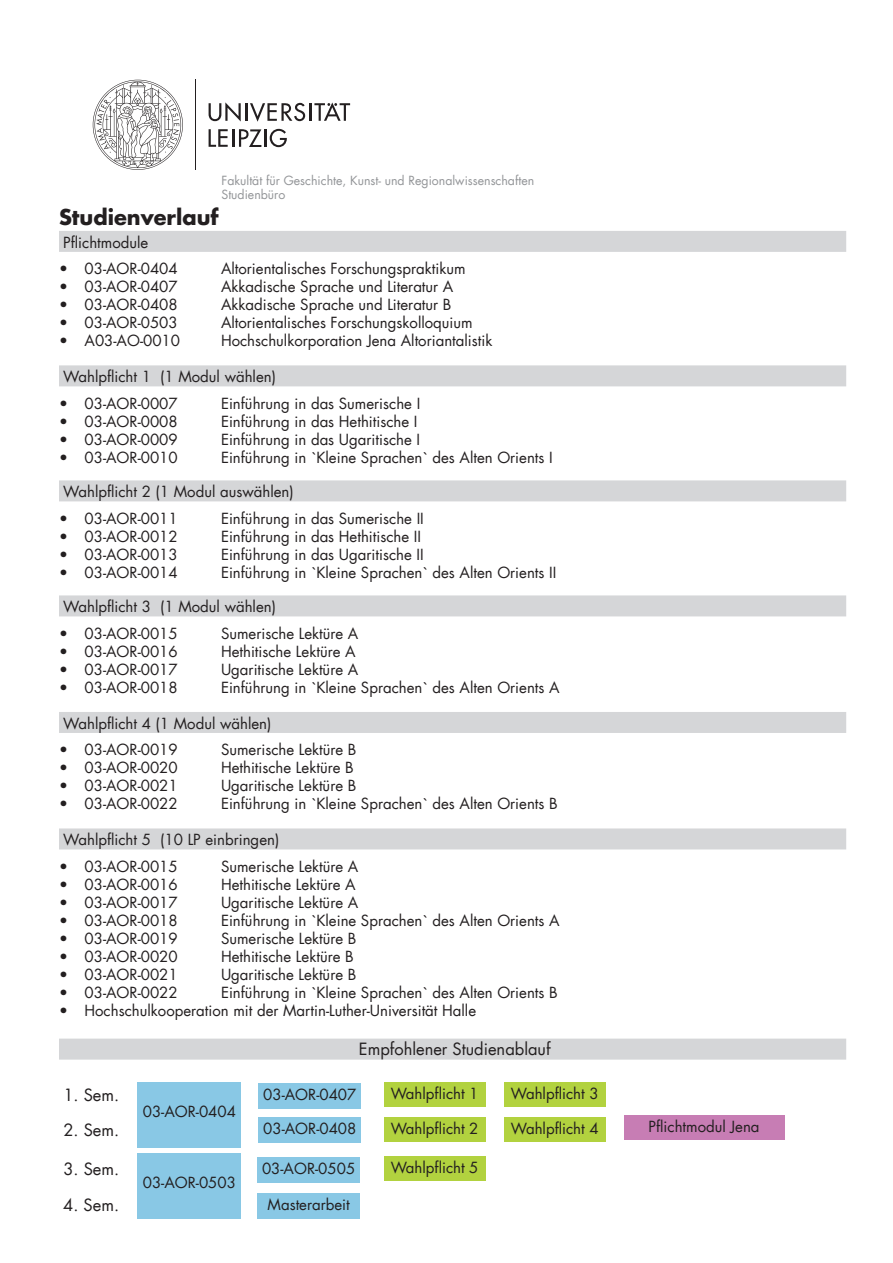
<style>
.page{position:relative;width:893px;height:1263px;background:#fff}
.page>*{position:absolute;margin:0;border:0;box-sizing:border-box;transform-origin:0 0}
.t1{font:700 21px "Futura";color:#231f20}
.Überschrift{font:16.5px "Futura";color:#231f20}
.Fließtext{font:16.5px "Futura";color:#231f20}
.Überschrift-2{font:15px "Futura";color:#231f20}
.Fließtext-2{font:15px "Futura";color:#231f20}
.t2{font:12.3px/14.9px "Futura";color:#939598}
</style>
<div class="page">
<hr style="left:245px;top:103px;width:3px;height:18px;background:#231f20">
<svg style="left:209px;top:102px;width:32px;height:20px"></svg>
<svg style="left:250px;top:102px;width:100px;height:20px"></svg>
<svg style="left:270px;top:129px;width:17px;height:18px"></svg>
<hr style="left:264px;top:129px;width:3px;height:18px;background:#231f20">
<svg style="left:209px;top:129px;width:52px;height:18px"></svg>
<hr style="left:195px;top:80px;width:1px;height:90px;background:#231f20">
<svg style="left:93px;top:80px;width:90px;height:90px"></svg>
<div style="left:59px;top:231px;width:787px;height:21px;background:#d5d6d8"></div>
<div style="left:59px;top:365px;width:787px;height:21px;background:#d5d6d8"></div>
<div style="left:59px;top:480px;width:787px;height:21px;background:#d5d6d8"></div>
<div style="left:59px;top:595px;width:787px;height:21px;background:#d5d6d8"></div>
<div style="left:59px;top:712px;width:787px;height:21px;background:#d5d6d8"></div>
<div style="left:59px;top:828px;width:787px;height:21px;background:#d5d6d8"></div>
<div style="left:59px;top:1038px;width:787px;height:21px;background:#d5d6d8"></div>
<div style="left:384px;top:1082px;width:101px;height:25px;background:#b2d23f"></div>
<div style="left:504px;top:1082px;width:102px;height:25px;background:#b2d23f"></div>
<div style="left:384px;top:1117px;width:101px;height:25px;background:#b2d23f"></div>
<div style="left:504px;top:1117px;width:102px;height:25px;background:#b2d23f"></div>
<div style="left:624px;top:1115px;width:160px;height:25px;background:#c77db4"></div>
<div style="left:384px;top:1156px;width:101px;height:25px;background:#b2d23f"></div>
<div style="left:137px;top:1082px;width:104px;height:66px;background:#89c8e5"></div>
<div style="left:137px;top:1153px;width:104px;height:66px;background:#89c8e5"></div>
<div style="left:259px;top:1083px;width:102px;height:25px;background:#89c8e5"></div>
<div style="left:259px;top:1118px;width:102px;height:25px;background:#89c8e5"></div>
<div style="left:257px;top:1157px;width:103px;height:25px;background:#89c8e5"></div>
<div style="left:257px;top:1193px;width:103px;height:25px;background:#89c8e5"></div>
<p class="t2" style="left:221px;top:173px;width:314px">Fakultät für Geschichte, Kunst- und Regionalwissenschaften<br>Studienbüro</p>
<p class="t1" style="left:59px;top:204px;width:161px">Studienverlauf</p>
<p class="Überschrift-2" style="left:63px;top:233px;width:87px">Pflichtmodule</p>
<p class="Überschrift-2" style="left:59px;top:259px;width:120px">• 03-AOR-0404</p>
<p class="Überschrift-2" style="left:221px;top:259px;width:246px">Altorientalisches Forschungspraktikum</p>
<p class="Überschrift-2" style="left:59px;top:277px;width:120px">• 03-AOR-0407</p>
<p class="Überschrift-2" style="left:221px;top:277px;width:234px">Akkadische Sprache und Literatur A</p>
<p class="Überschrift-2" style="left:59px;top:295px;width:120px">• 03-AOR-0408</p>
<p class="Überschrift-2" style="left:221px;top:295px;width:232px">Akkadische Sprache und Literatur B</p>
<p class="Überschrift-2" style="left:59px;top:313px;width:120px">• 03-AOR-0503</p>
<p class="Überschrift-2" style="left:221px;top:313px;width:253px">Altorientalisches Forschungskolloquium</p>
<p class="Überschrift-2" style="left:59px;top:331px;width:123px">• A03-AO-0010</p>
<p class="Überschrift-2" style="left:221px;top:331px;width:273px">Hochschulkorporation Jena Altoriantalistik</p>
<p class="Überschrift-2" style="left:63px;top:367px;width:214px">Wahlpflicht 1 (1 Modul wählen)</p>
<p class="Überschrift-2" style="left:59px;top:394px;width:120px">• 03-AOR-0007</p>
<p class="Überschrift-2" style="left:221px;top:394px;width:201px">Einführung in das Sumerische I</p>
<p class="Überschrift-2" style="left:59px;top:412px;width:120px">• 03-AOR-0008</p>
<p class="Überschrift-2" style="left:221px;top:412px;width:198px">Einführung in das Hethitische I</p>
<p class="Überschrift-2" style="left:59px;top:430px;width:120px">• 03-AOR-0009</p>
<p class="Überschrift-2" style="left:221px;top:430px;width:201px">Einführung in das Ugaritische I</p>
<p class="Überschrift-2" style="left:59px;top:448px;width:120px">• 03-AOR-0010</p>
<p class="Überschrift-2" style="left:221px;top:448px;width:333px">Einführung in `Kleine Sprachen` des Alten Orients I</p>
<p class="Überschrift-2" style="left:63px;top:482px;width:232px">Wahlpflicht 2 (1 Modul auswählen)</p>
<p class="Überschrift-2" style="left:59px;top:509px;width:120px">• 03-AOR-0011</p>
<p class="Überschrift-2" style="left:221px;top:509px;width:204px">Einführung in das Sumerische II</p>
<p class="Überschrift-2" style="left:59px;top:527px;width:120px">• 03-AOR-0012</p>
<p class="Überschrift-2" style="left:221px;top:527px;width:201px">Einführung in das Hethitische II</p>
<p class="Überschrift-2" style="left:59px;top:545px;width:120px">• 03-AOR-0013</p>
<p class="Überschrift-2" style="left:221px;top:545px;width:204px">Einführung in das Ugaritische II</p>
<p class="Überschrift-2" style="left:59px;top:563px;width:120px">• 03-AOR-0014</p>
<p class="Überschrift-2" style="left:221px;top:563px;width:337px">Einführung in `Kleine Sprachen` des Alten Orients II</p>
<p class="Überschrift-2" style="left:63px;top:597px;width:214px">Wahlpflicht 3 (1 Modul wählen)</p>
<p class="Überschrift-2" style="left:59px;top:624px;width:120px">• 03-AOR-0015</p>
<p class="Überschrift-2" style="left:221px;top:624px;width:139px">Sumerische Lektüre A</p>
<p class="Überschrift-2" style="left:59px;top:642px;width:120px">• 03-AOR-0016</p>
<p class="Überschrift-2" style="left:221px;top:642px;width:136px">Hethitische Lektüre A</p>
<p class="Überschrift-2" style="left:59px;top:660px;width:120px">• 03-AOR-0017</p>
<p class="Überschrift-2" style="left:221px;top:660px;width:139px">Ugaritische Lektüre A</p>
<p class="Überschrift-2" style="left:59px;top:678px;width:120px">• 03-AOR-0018</p>
<p class="Überschrift-2" style="left:221px;top:678px;width:340px">Einführung in `Kleine Sprachen` des Alten Orients A</p>
<p class="Überschrift-2" style="left:63px;top:714px;width:210px">Wahlpflicht 4 (1 Modul wählen)</p>
<p class="Überschrift-2" style="left:59px;top:740px;width:120px">• 03-AOR-0019</p>
<p class="Überschrift-2" style="left:221px;top:740px;width:137px">Sumerische Lektüre B</p>
<p class="Überschrift-2" style="left:59px;top:758px;width:120px">• 03-AOR-0020</p>
<p class="Überschrift-2" style="left:221px;top:758px;width:134px">Hethitische Lektüre B</p>
<p class="Überschrift-2" style="left:59px;top:776px;width:120px">• 03-AOR-0021</p>
<p class="Überschrift-2" style="left:221px;top:776px;width:137px">Ugaritische Lektüre B</p>
<p class="Überschrift-2" style="left:59px;top:794px;width:120px">• 03-AOR-0022</p>
<p class="Überschrift-2" style="left:221px;top:794px;width:338px">Einführung in `Kleine Sprachen` des Alten Orients B</p>
<p class="Überschrift-2" style="left:63px;top:830px;width:218px">Wahlpflicht 5 (10 LP einbringen)</p>
<p class="Überschrift-2" style="left:59px;top:857px;width:120px">• 03-AOR-0015</p>
<p class="Überschrift-2" style="left:221px;top:857px;width:139px">Sumerische Lektüre A</p>
<p class="Überschrift-2" style="left:59px;top:875px;width:120px">• 03-AOR-0016</p>
<p class="Überschrift-2" style="left:221px;top:875px;width:136px">Hethitische Lektüre A</p>
<p class="Überschrift-2" style="left:59px;top:893px;width:120px">• 03-AOR-0017</p>
<p class="Überschrift-2" style="left:221px;top:893px;width:139px">Ugaritische Lektüre A</p>
<p class="Überschrift-2" style="left:59px;top:911px;width:120px">• 03-AOR-0018</p>
<p class="Überschrift-2" style="left:221px;top:911px;width:340px">Einführung in `Kleine Sprachen` des Alten Orients A</p>
<p class="Überschrift-2" style="left:59px;top:929px;width:120px">• 03-AOR-0019</p>
<p class="Überschrift-2" style="left:221px;top:929px;width:137px">Sumerische Lektüre B</p>
<p class="Überschrift-2" style="left:59px;top:947px;width:120px">• 03-AOR-0020</p>
<p class="Überschrift-2" style="left:221px;top:947px;width:134px">Hethitische Lektüre B</p>
<p class="Überschrift-2" style="left:59px;top:965px;width:120px">• 03-AOR-0021</p>
<p class="Überschrift-2" style="left:221px;top:965px;width:137px">Ugaritische Lektüre B</p>
<p class="Überschrift-2" style="left:59px;top:983px;width:120px">• 03-AOR-0022</p>
<p class="Überschrift-2" style="left:221px;top:983px;width:338px">Einführung in `Kleine Sprachen` des Alten Orients B</p>
<p class="Überschrift-2" style="left:59px;top:1001px;width:419px">• Hochschulkooperation mit der Martin-Luther-Universität Halle</p>
<p class="Überschrift" style="left:359px;top:1039px;width:193px">Empfohlener Studienablauf</p>
<p class="Fließtext" style="left:63px;top:1084px;width:57px">1. Sem.</p>
<p class="Fließtext" style="left:63px;top:1119px;width:57px">2. Sem.</p>
<p class="Fließtext" style="left:63px;top:1158px;width:57px">3. Sem.</p>
<p class="Fließtext" style="left:63px;top:1194px;width:57px">4. Sem.</p>
<p class="Fließtext-2" style="left:391px;top:1084px;width:89px">Wahlpflicht 1</p>
<p class="Fließtext-2" style="left:511px;top:1084px;width:89px">Wahlpflicht 3</p>
<p class="Fließtext-2" style="left:391px;top:1119px;width:89px">Wahlpflicht 2</p>
<p class="Fließtext-2" style="left:511px;top:1119px;width:89px">Wahlpflicht 4</p>
<p class="Fließtext-2" style="left:649px;top:1117px;width:113px">Pflichtmodul Jena</p>
<p class="Fließtext-2" style="left:391px;top:1158px;width:89px">Wahlpflicht 5</p>
<p class="Fließtext-2" style="left:263px;top:1085px;width:95px">03-AOR-0407</p>
<p class="Fließtext-2" style="left:263px;top:1119px;width:95px">03-AOR-0408</p>
<p class="Fließtext-2" style="left:262px;top:1158px;width:95px">03-AOR-0505</p>
<p class="Fließtext-2" style="left:268px;top:1194px;width:84px">Masterarbeit</p>
<p class="Fließtext-2" style="left:143px;top:1102px;width:95px">03-AOR-0404</p>
<p class="Fließtext-2" style="left:143px;top:1173px;width:95px">03-AOR-0503</p>
</div>
